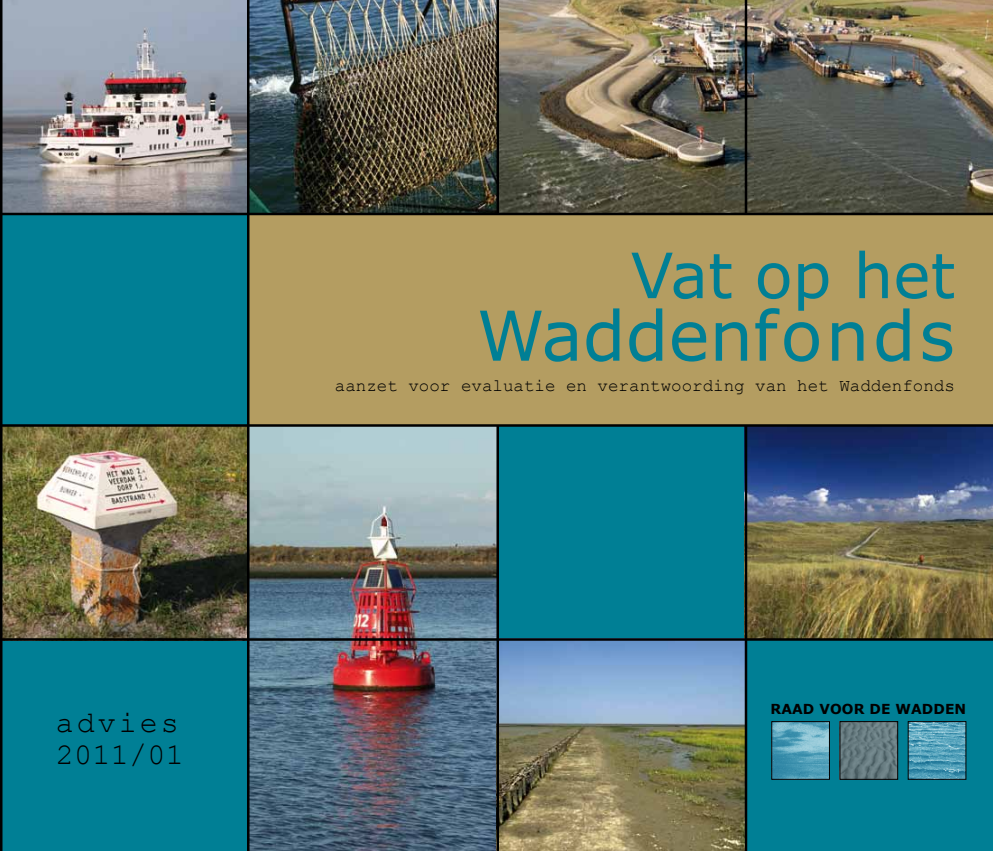
<style>
.page{position:relative;width:993px;height:851px;background:#fff}
.page>*{position:absolute;margin:0;border:0;box-sizing:border-box;transform-origin:0 0}
.t1{font:68.75px "Verdana";color:#007f95}
.t2{font:62.5px "Verdana";color:#007f95}
.t3{font:30px/31.2px "Courier New";letter-spacing:.1em;color:#000}
.t4{font:17.5px "Courier New";color:#000}
.t5{font:700 13.75px "Verdana";letter-spacing:.01em;color:#000}
</style>
<div class="page">
<div style="left:0;top:0;width:992px;height:850px;background:#007f95"></div>
<img style="left:2px;top:0;width:990px;height:213px">
<img style="left:747px;top:426px;width:245px;height:212px">
<img style="left:249px;top:426px;width:247px;height:424px">
<img style="left:2px;top:426px;width:245px;height:212px">
<img style="left:499px;top:640px;width:245px;height:210px">
<hr style="left:744px;top:0;width:3px;height:850px;background:#000">
<hr style="left:496px;top:0;width:3px;height:850px;background:#000">
<div style="left:249px;top:215px;width:743px;height:209px;background:#b49d61"></div>
<hr style="left:0;top:0;width:2px;height:850px;background:#000">
<hr style="left:0;top:424px;width:992px;height:2px;background:#000">
<hr style="left:0;top:638px;width:992px;height:2px;background:#000">
<img style="left:773px;top:723px;width:54px;height:54px">
<div style="left:771px;top:721px;width:58px;height:58px;border:1px solid #000"></div>
<img style="left:841px;top:723px;width:54px;height:54px">
<div style="left:839px;top:721px;width:58px;height:58px;border:1px solid #000"></div>
<img style="left:909px;top:723px;width:54px;height:54px">
<div style="left:907px;top:721px;width:58px;height:58px;border:1px solid #000"></div>
<hr style="left:0;top:213px;width:992px;height:2px;background:#000">
<hr style="left:247px;top:0;width:2px;height:850px;background:#000">
<h3 class="t3" style="left:56px;top:706px;width:129px">advies<br>2011/01</h3>
<h2 class="t2" style="left:630px;top:235px;width:326px">Vat op het</h2>
<h1 class="t1" style="left:476px;top:292px;width:479px">Waddenfonds</h1>
<p class="t4" style="left:335px;top:375px;width:621px">aanzet voor evaluatie en verantwoording van het Waddenfonds</p>
<p class="t5" style="left:770px;top:700px;width:197px">RAAD VOOR DE WADDEN</p>
</div>
